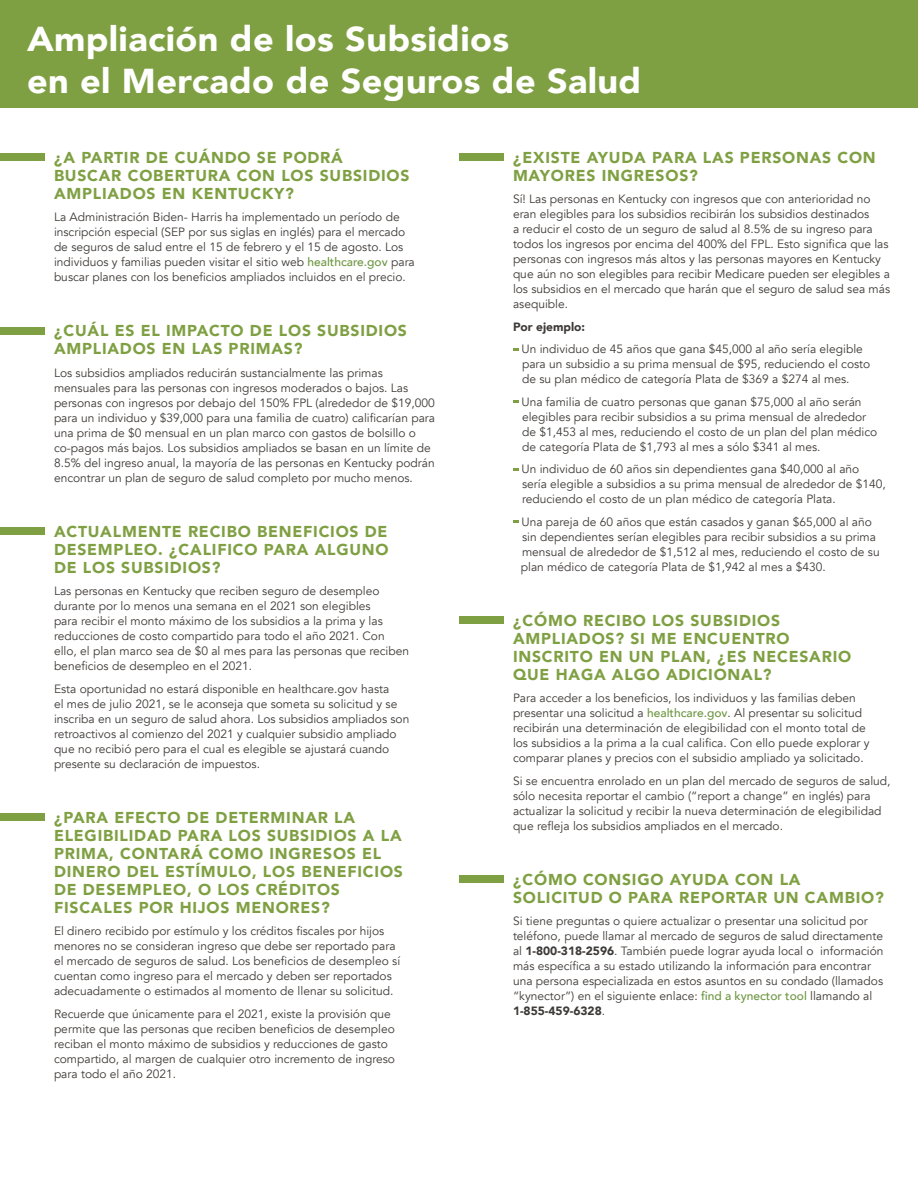
<style>
.page{position:relative;width:918px;height:1188px;background:#fff}
.page>*{position:absolute;margin:0;border:0;box-sizing:border-box;transform-origin:0 0}
.t1{font:900 34.5px/41.4px "Avenir";letter-spacing:.01em;color:#fff;scale:1.04 1}
.t2{font:900 15.75px/18px "Avenir";letter-spacing:.05em;color:#7fa042}
.t3{font:12px/15px "Avenir";color:#3e3a37}
.t4{font:900 12px "Avenir";color:#3e3a37}
.s1{font-weight:500;color:#6c953f}
.s2{font-weight:900}
</style>
<div class="page">
<div style="left:0;top:0;width:918px;height:108px;background:#7fa042"></div>
<div style="left:0;top:154px;width:44px;height:7px;background:#7fa042"></div>
<div style="left:0;top:327px;width:44px;height:8px;background:#7fa042"></div>
<div style="left:0;top:528px;width:44px;height:7px;background:#7fa042"></div>
<div style="left:459px;top:876px;width:44px;height:7px;background:#7fa042"></div>
<div style="left:459px;top:154px;width:44px;height:7px;background:#7fa042"></div>
<div style="left:0;top:814px;width:44px;height:7px;background:#7fa042"></div>
<div style="left:459px;top:617px;width:44px;height:7px;background:#7fa042"></div>
<h1 class="t1" style="left:27px;top:18px;width:592px">Ampliación de los Subsidios<br>en el Mercado de Seguros de Salud</h1>
<h2 class="t2" style="left:54px;top:148px;width:357px">¿A PARTIR DE CUÁNDO SE PODRÁ<br>BUSCAR COBERTURA CON LOS SUBSIDIOS<br>AMPLIADOS EN KENTUCKY?</h2>
<p class="t3" style="left:54px;top:210px;width:362px">La Administración Biden- Harris ha implementado un período de inscripción especial (SEP por sus siglas en inglés) para el mercado de seguros de salud entre el 15 de febrero y el 15 de agosto. Los individuos y familias pueden visitar el sitio web <span class="s1">healthcare.gov</span> para buscar planes con los beneficios ampliados incluidos en el precio.</p>
<h2 class="t2" style="left:54px;top:322px;width:354px">¿CUÁL ES EL IMPACTO DE LOS SUBSIDIOS<br>AMPLIADOS EN LAS PRIMAS?</h2>
<p class="t3" style="left:54px;top:366px;width:383px">Los subsidios ampliados reducirán sustancialmente las primas mensuales para las personas con ingresos moderados o bajos. Las personas con ingresos por debajo del 150% FPL (alrededor de $19,000 para un individuo y $39,000 para una familia de cuatro) calificarían para una prima de $0 mensual en un plan marco con gastos de bolsillo o co-pagos más bajos. Los subsidios ampliados se basan en un límite de 8.5% del ingreso anual, la mayoría de las personas en Kentucky podrán encontrar un plan de seguro de salud completo por mucho menos.</p>
<h2 class="t2" style="left:54px;top:522px;width:336px;text-align:justify">ACTUALMENTE RECIBO BENEFICIOS DE DESEMPLEO. ¿CALIFICO PARA ALGUNO DE LOS SUBSIDIOS?</h2>
<p class="t3" style="left:54px;top:584px;width:357px">Las personas en Kentucky que reciben seguro de desempleo durante por lo menos una semana en el 2021 son elegibles<br>para recibir el monto máximo de los subsidios a la prima y las reducciones de costo compartido para todo el año 2021. Con ello, el plan marco sea de $0 al mes para las personas que reciben beneficios de desempleo en el 2021.</p>
<p class="t3" style="left:54px;top:682px;width:357px">Esta oportunidad no estará disponible en healthcare.gov hasta<br>el mes de julio 2021, se le aconseja que someta su solicitud y se inscriba en un seguro de salud ahora. Los subsidios ampliados son retroactivos al comienzo del 2021 y cualquier subsidio ampliado que no recibió pero para el cual es elegible se ajustará cuando presente su declaración de impuestos.</p>
<h2 class="t2" style="left:54px;top:808px;width:350px">¿PARA EFECTO DE DETERMINAR LA<br>ELEGIBILIDAD PARA LOS SUBSIDIOS A LA<br>PRIMA, CONTARÁ COMO INGRESOS EL<br>DINERO DEL ESTÍMULO, LOS BENEFICIOS<br>DE DESEMPLEO, O LOS CRÉDITOS<br>FISCALES POR HIJOS MENORES?</h2>
<p class="t3" style="left:54px;top:924px;width:348px">El dinero recibido por estímulo y los créditos fiscales por hijos menores no se consideran ingreso que debe ser reportado para el mercado de seguros de salud. Los beneficios de desempleo sí cuentan como ingreso para el mercado y deben ser reportados adecuadamente o estimados al momento de llenar su solicitud.</p>
<p class="t3" style="left:54px;top:1007px;width:343px">Recuerde que únicamente para el 2021, existe la provisión que permite que las personas que reciben beneficios de desempleo reciban el monto máximo de subsidios y reducciones de gasto compartido, al margen de cualquier otro incremento de ingreso para todo el año 2021.</p>
<h2 class="t2" style="left:513px;top:148px;width:364px">¿EXISTE AYUDA PARA LAS PERSONAS CON<br>MAYORES INGRESOS?</h2>
<p class="t3" style="left:513px;top:192px;width:379px">Sí! Las personas en Kentucky con ingresos que con anterioridad no eran elegibles para los subsidios recibirán los subsidios destinados<br>a reducir el costo de un seguro de salud al 8.5% de su ingreso para todos los ingresos por encima del 400% del FPL. Esto significa que las personas con ingresos más altos y las personas mayores en Kentucky que aún no son elegibles para recibir Medicare pueden ser elegibles a los subsidios en el mercado que harán que el seguro de salud sea más asequible.</p>
<p class="t4" style="left:513px;top:317px;width:74px">Por ejemplo:</p>
<p class="t3" style="left:522px;top:342px;width:350px">Un individuo de 45 años que gana $45,000 al año sería elegible para un subsidio a su prima mensual de $95, reduciendo el costo de su plan médico de categoría Plata de $369 a $274 al mes.</p>
<p class="t3" style="left:522px;top:395px;width:357px">Una familia de cuatro personas que ganan $75,000 al año serán elegibles para recibir subsidios a su prima mensual de alrededor de $1,453 al mes, reduciendo el costo de un plan del plan médico de categoría Plata de $1,793 al mes a sólo $341 al mes.</p>
<p class="t3" style="left:522px;top:462px;width:366px">Un individuo de 60 años sin dependientes gana $40,000 al año sería elegible a subsidios a su prima mensual de alrededor de $140, reduciendo el costo de un plan médico de categoría Plata.</p>
<p class="t3" style="left:521px;top:515px;width:360px">Una pareja de 60 años que están casados y ganan $65,000 al año sin dependientes serían elegibles para recibir subsidios a su prima mensual de alrededor de $1,512 al mes, reduciendo el costo de su plan médico de categoría Plata de $1,942 al mes a $430.</p>
<h2 class="t2" style="left:513px;top:611px;width:340px">¿CÓMO RECIBO LOS SUBSIDIOS<br>AMPLIADOS? SI ME ENCUENTRO<br>INSCRITO EN UN PLAN, ¿ES NECESARIO<br>QUE HAGA ALGO ADICIONAL?</h2>
<p class="t3" style="left:513px;top:691px;width:358px">Para acceder a los beneficios, los individuos y las familias deben presentar una solicitud a <span class="s1">healthcare.gov</span>. Al presentar su solicitud recibirán una determinación de elegibilidad con el monto total de los subsidios a la prima a la cual califica. Con ello puede explorar y comparar planes y precios con el subsidio ampliado ya solicitado.</p>
<p class="t3" style="left:513px;top:774px;width:379px">Si se encuentra enrolado en un plan del mercado de seguros de salud, sólo necesita reportar el cambio (“report a change” en inglés) para actualizar la solicitud y recibir la nueva determinación de elegibilidad que refleja los subsidios ampliados en el mercado.</p>
<h2 class="t2" style="left:513px;top:870px;width:372px">¿CÓMO CONSIGO AYUDA CON LA<br>SOLICITUD O PARA REPORTAR UN CAMBIO?</h2>
<p class="t3" style="left:513px;top:914px;width:372px">Si tiene preguntas o quiere actualizar o presentar una solicitud por teléfono, puede llamar al mercado de seguros de salud directamente al <span class="s2">1-800-318-2596</span>. También puede lograr ayuda local o información más específica a su estado utilizando la información para encontrar una persona especializada en estos asuntos en su condado (llamados “kynector”) en el siguiente enlace: <span class="s1">find a kynector tool</span> llamando al <span class="s2">1-855-459-6328</span>.</p>
</div>
